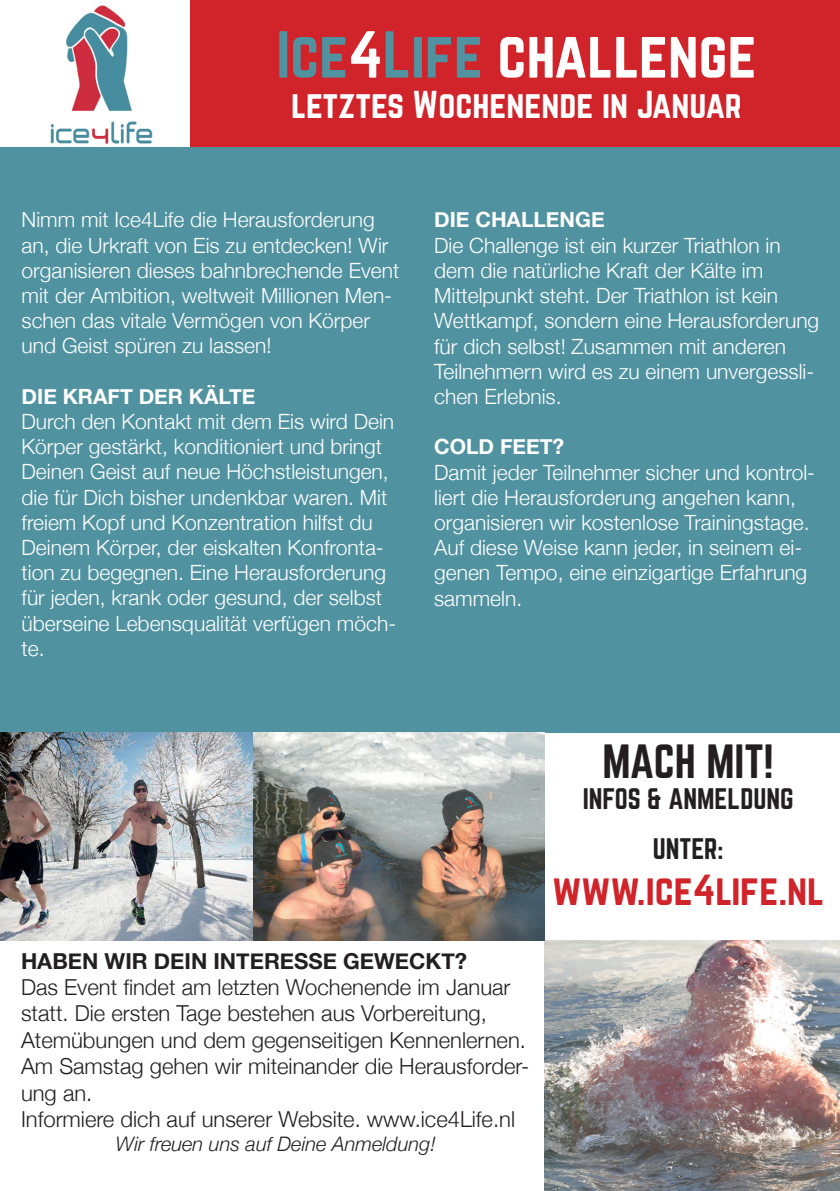
<style>
.page{position:relative;width:840px;height:1191px;background:#fff}
.page>*{position:absolute;margin:0;border:0;box-sizing:border-box;transform-origin:0 0}
.t1{font:58px "Norwester";color:#fff}
.t2{font:42px "Norwester";color:#231f20}
.t3{font:38px "Norwester";color:#d1232a}
.t4{font:34px "Norwester";color:#fff}
.t5{font:26px/50.4px "Norwester";color:#231f20;text-align:center}
.t6{font:300 22px/26.4px "Helvetica Neue";color:#231f20}
.t7{font:700 22px "Helvetica Neue";color:#231f20}
.t8{font:300 21px/25.2px "Helvetica Neue";color:#fff}
.t9{font:700 21px "Helvetica Neue";color:#fff}
.t10{font:italic 300 20px "Helvetica Neue";color:#231f20}
.s1{color:#5092a0}
</style>
<div class="page">
<img style="left:50px;top:5px;width:103px;height:140px">
<div style="left:190px;top:0;width:649px;height:147px;background:#d1232a"></div>
<div style="left:0;top:147px;width:839px;height:585px;background:#5092a0"></div>
<img style="left:544px;top:940px;width:295px;height:251px">
<img style="left:0;top:732px;width:544px;height:208px">
<h1 class="t1" style="left:276px;top:27px;width:481px"><span class="s1">Ice</span>4<span class="s1">Life</span> challenge</h1>
<h3 class="t4" style="left:291px;top:89px;width:451px">letztes Wochenende in Januar</h3>
<p class="t8" style="left:22px;top:206px;width:379px">Nimm mit Ice4Life die Herausforderung an, die Urkraft von Eis zu entdecken! Wir organisieren dieses bahnbrechende Event mit der Ambition, weltweit Millionen Men&shy;schen das vitale Vermögen von Körper und Geist spüren zu lassen!</p>
<p class="t9" style="left:22px;top:380px;width:235px">DIE KRAFT DER KÄLTE</p>
<p class="t8" style="left:22px;top:407px;width:376px">Durch den Kontakt mit dem Eis wird Dein Körper gestärkt, konditioniert und bringt Deinen Geist auf neue Höchstleistungen, die für Dich bisher undenkbar waren. Mit freiem Kopf und Konzentration hilfst du Deinem Körper, der eiskalten Konfronta&shy;tion zu begegnen. Eine Herausforderung für jeden, krank oder gesund, der selbst überseine Lebensqualität verfügen möch&shy;te.</p>
<p class="t9" style="left:434px;top:203px;width:172px">DIE CHALLENGE</p>
<p class="t8" style="left:434px;top:231px;width:386px">Die Challenge ist ein kurzer Triathlon in dem die natürliche Kraft der Kälte im Mittelpunkt steht. Der Triathlon ist kein Wettkampf, sondern eine Herausforderung für dich selbst! Zusammen mit anderen Teilnehmern wird es zu einem unvergessli&shy;chen Erlebnis.</p>
<p class="t9" style="left:434px;top:430px;width:131px">COLD FEET?</p>
<p class="t8" style="left:434px;top:458px;width:382px">Damit jeder Teilnehmer sicher und kontrol&shy;liert die Herausforderung angehen kann, organisieren wir kostenlose Trainingstage.<br>Auf diese Weise kann jeder, in seinem ei&shy;genen Tempo, eine einzigartige Erfahrung sammeln.</p>
<h2 class="t2" style="left:602px;top:741px;width:172px">MACH MIT!</h2>
<p class="t5" style="left:582px;top:774px;width:212px">INFOS &amp; ANMELDUNG<br>UNTER:</p>
<h3 class="t3" style="left:551px;top:871px;width:273px">www.ice4life.nl</h3>
<p class="t7" style="left:21px;top:943px;width:447px">HABEN WIR DEIN INTERESSE GEWECKT?</p>
<p class="t6" style="left:21px;top:972px;width:509px">Das Event findet am letzten Wochenende im Januar statt. Die ersten Tage bestehen aus Vorbereitung, Atemübungen und dem gegenseitigen Kennenlernen.<br>Am Samstag gehen wir miteinander die Herausforder&shy;ung an.<br>Informiere dich auf unserer Website. www.ice4Life.nl</p>
<p class="t10" style="left:116px;top:1128px;width:321px">Wir freuen uns auf Deine Anmeldung!</p>
</div>
